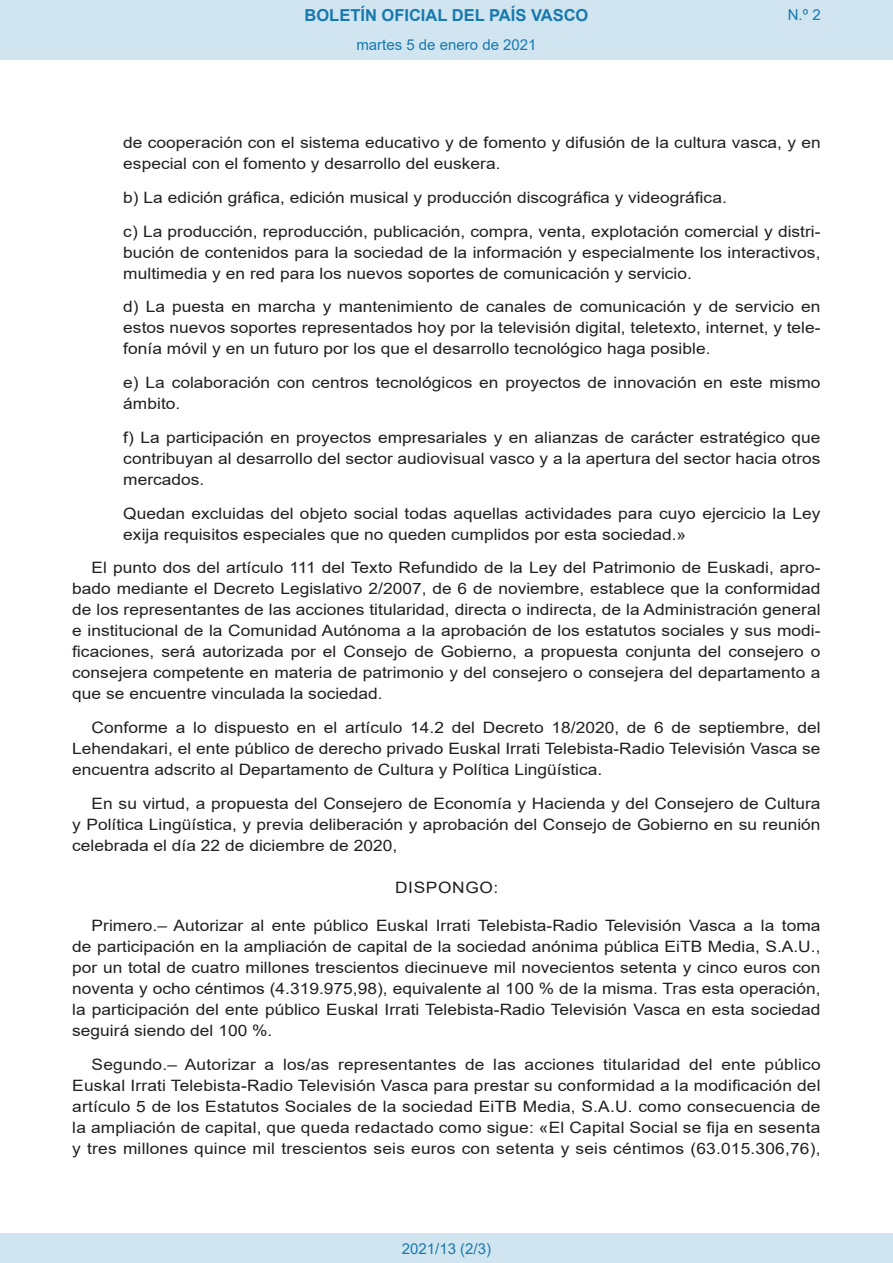
<style>
.page{position:relative;width:893px;height:1263px;background:#fff}
.page>*{position:absolute;margin:0;border:0;box-sizing:border-box;transform-origin:0 0}
.t1{font:700 16.5px "Arial";color:#1879ad}
.BOPVDetalle{font:15.6px/21px "Arial";color:#231f20;text-align:justify;scale:1.11 1}
.BOPVDetalle2{font:15.6px/21px "Arial";color:#231f20;scale:1.11 1}
.BOPVClave{font:15.6px "Arial";letter-spacing:.035em;color:#231f20;scale:1.11 1}
.Paginacion_Centro{font:15px "Arial";color:#1879ad}
</style>
<div class="page">
<div style="left:0;top:0;width:893px;height:60px;background:#d0e5f0"></div>
<div style="left:0;top:1233px;width:893px;height:30px;background:#d0e5f0"></div>
<p class="t1" style="left:305px;top:3px;width:285px">BOLETÍN OFICIAL DEL PAÍS VASCO</p>
<p class="Paginacion_Centro" style="left:356px;top:35px;width:182px">martes 5 de enero de 2021</p>
<p class="Paginacion_Centro" style="left:788px;top:5px;width:34px">N.º 2</p>
<p class="BOPVDetalle2" style="left:123px;top:132px;width:630px">de cooperación con el sistema educativo y de fomento y difusión de la cultura vasca, y en especial con el fomento y desarrollo del euskera.</p>
<p class="BOPVDetalle2" style="left:123px;top:187px;width:545px">b) La edición gráfica, edición musical y producción discográfica y videográfica.</p>
<p class="BOPVDetalle2" style="left:123px;top:221px;width:630px;text-align:justify">c) La producción, reproducción, publicación, compra, venta, explotación comercial y distri&shy;bución de contenidos para la sociedad de la información y especialmente los interactivos, multimedia y en red para los nuevos soportes de comunicación y servicio.</p>
<p class="BOPVDetalle2" style="left:123px;top:296px;width:630px;text-align:justify">d) La puesta en marcha y mantenimiento de canales de comunicación y de servicio en estos nuevos soportes representados hoy por la televisión digital, teletexto, internet, y tele&shy;fonía móvil y en un futuro por los que el desarrollo tecnológico haga posible.</p>
<p class="BOPVDetalle2" style="left:123px;top:372px;width:630px">e) La colaboración con centros tecnológicos en proyectos de innovación en este mismo ámbito.</p>
<p class="BOPVDetalle2" style="left:123px;top:427px;width:630px;text-align:justify">f) La participación en proyectos empresariales y en alianzas de carácter estratégico que contribuyan al desarrollo del sector audiovisual vasco y a la apertura del sector hacia otros mercados.</p>
<p class="BOPVDetalle2" style="left:123px;top:503px;width:630px">Quedan excluidas del objeto social todas aquellas actividades para cuyo ejercicio la Ley exija requisitos especiales que no queden cumplidos por esta sociedad.»</p>
<p class="BOPVDetalle" style="left:72px;top:557px;width:676px;text-indent:19px">El punto dos del artículo 111 del Texto Refundido de la Ley del Patrimonio de Euskadi, apro&shy;bado mediante el Decreto Legislativo 2/2007, de 6 de noviembre, establece que la conformidad de los representantes de las acciones titularidad, directa o indirecta, de la Administración general e institucional de la Comunidad Autónoma a la aprobación de los estatutos sociales y sus modi&shy;ficaciones, será autorizada por el Consejo de Gobierno, a propuesta conjunta del consejero o consejera competente en materia de patrimonio y del consejero o consejera del departamento a que se encuentre vinculada la sociedad.</p>
<p class="BOPVDetalle" style="left:72px;top:717px;width:676px;text-indent:19px">Conforme a lo dispuesto en el artículo 14.2 del Decreto 18/2020, de 6 de septiembre, del Lehendakari, el ente público de derecho privado Euskal Irrati Telebista-Radio Televisión Vasca se encuentra adscrito al Departamento de Cultura y Política Lingüística.</p>
<p class="BOPVDetalle" style="left:72px;top:793px;width:676px;text-indent:19px">En su virtud, a propuesta del Consejero de Economía y Hacienda y del Consejero de Cultura y Política Lingüística, y previa deliberación y aprobación del Consejo de Gobierno en su reunión celebrada el día 22 de diciembre de 2020,</p>
<p class="BOPVClave" style="left:395px;top:877px;width:94px">DISPONGO:</p>
<p class="BOPVDetalle" style="left:72px;top:915px;width:676px;text-indent:19px">Primero.– Autorizar al ente público Euskal Irrati Telebista-Radio Televisión Vasca a la toma de participación en la ampliación de capital de la sociedad anónima pública EiTB Media, S.A.U., por un total de cuatro millones trescientos diecinueve mil novecientos setenta y cinco euros con noventa y ocho céntimos (4.319.975,98), equivalente al 100 % de la misma. Tras esta operación, la participación del ente público Euskal Irrati Telebista-Radio Televisión Vasca en esta sociedad seguirá siendo del 100 %.</p>
<p class="BOPVDetalle" style="left:72px;top:1054px;width:676px;text-indent:19px">Segundo.– Autorizar a los/as representantes de las acciones titularidad del ente público Euskal Irrati Telebista-Radio Televisión Vasca para prestar su conformidad a la modificación del artículo 5 de los Estatutos Sociales de la sociedad EiTB Media, S.A.U. como consecuencia de la ampliación de capital, que queda redactado como sigue: «El Capital Social se fija en sesenta y tres millones quince mil trescientos seis euros con setenta y seis céntimos (63.015.306,76),</p>
<p class="Paginacion_Centro" style="left:402px;top:1238px;width:91px">2021/13 (2/3)</p>
</div>
